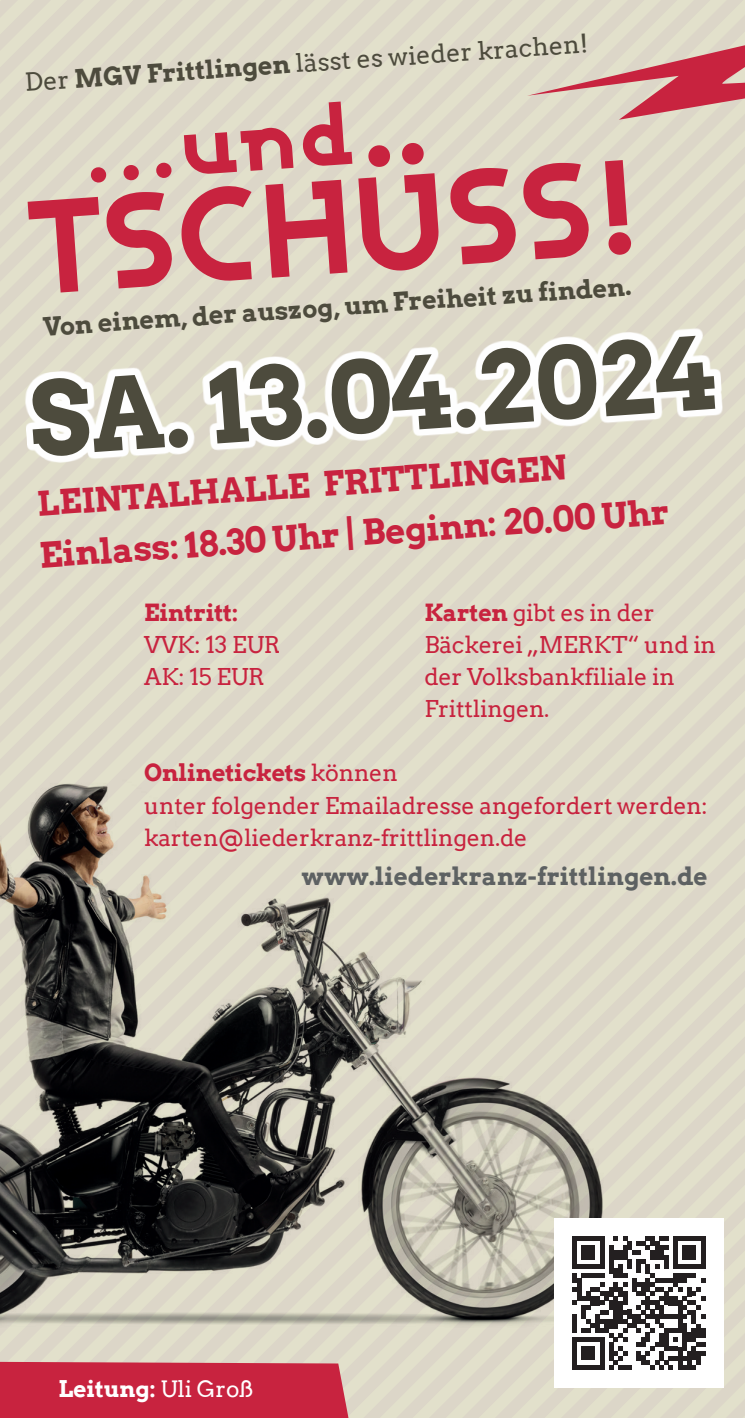
<style>
.page{position:relative;width:745px;height:1418px;background:#fff}
.page>*{position:absolute;margin:0;border:0;box-sizing:border-box;transform-origin:0 0}
.t1{font:800 131.5px "Ashby";color:#c8233f}
.t2{font:700 100px "Arvo";color:#4d4b3d}
.t3{font:800 89px "Ashby";color:#c8233f}
.t4{font:700 34.5px "Arvo";color:#c8233f}
.t5{font:700 33.25px "Arvo";color:#c8233f}
.t6{font:25px "Arvo";color:#4d4b3d}
.t7{font:700 25px "Arvo";color:#4d4b3d}
.t8{font:700 24.25px "Arvo";color:#5d6162}
.t9{font:23.25px/32.2px "Arvo";letter-spacing:-.01em;color:#c8233f}
.t10{font:700 23.25px "Arvo";letter-spacing:-.01em;color:#c8233f}
.t11{font:700 22.5px "Arvo";color:#fff}
.s1{font-weight:700}
.s2{font-weight:400}
</style>
<div class="page">
<div style="left:0;top:0;width:744px;height:1417px;background:#dfdcc9"></div>
<img style="left:0;top:754px;width:711px;height:600px">
<svg style="left:526px;top:32px;width:218px;height:88px;background:#d8a8a3"></svg>
<div style="left:553px;top:1218px;width:170px;height:169px;background:#fff"></div>
<svg style="left:572px;top:1236px;width:132px;height:133px"></svg>
<div style="left:0;top:1361px;width:348px;height:56px;background:#c8233f"></div>
<svg style="left:22px;top:325px;width:701px;height:140px"></svg>
<p class="t6" style="left:24px;top:67px;width:566px;rotate:-4deg">Der <span class="s1">MGV Frittlingen</span> lässt es wieder krachen!</p>
<h3 class="t3" style="left:76px;top:92px;width:274px;rotate:-4deg">...und</h3>
<h1 class="t1" style="left:21px;top:161px;width:618px;rotate:-4deg">TSCHÜSS!</h1>
<p class="t7" style="left:42px;top:311px;width:590px;rotate:-4deg">Von einem, der auszog, um Freiheit zu finden.</p>
<h2 class="t2" style="left:26px;top:358px;width:688px;rotate:-4deg">SA. 13.04.2024</h2>
<h3 class="t5" style="left:36px;top:483px;width:531px;rotate:-4deg">LEINTALHALLE FRITTLINGEN</h3>
<h3 class="t4" style="left:38px;top:533px;width:632px;rotate:-4deg">Einlass: 18.30 Uhr | Beginn: 20.00 Uhr</h3>
<p class="t10" style="left:144px;top:597px;width:95px">Eintritt:</p>
<p class="t9" style="left:144px;top:628px;width:137px">VVK: 13 EUR<br>AK: 15 EUR</p>
<p class="t9" style="left:424px;top:596px;width:293px"><span class="s1">Karten</span> gibt es in der<br>Bäckerei „MERKT“ und in der Volksbankfiliale in<br>Frittlingen.</p>
<p class="t9" style="left:144px;top:757px;width:564px"><span class="s1">Onlinetickets</span> können<br>unter folgender Emailadresse angefordert werden: karten@liederkranz-frittlingen.de</p>
<p class="t8" style="left:301px;top:861px;width:407px">www.liederkranz-frittlingen.de</p>
<p class="t11" style="left:58px;top:1375px;width:196px">Leitung: <span class="s2">Uli Groß</span></p>
</div>
